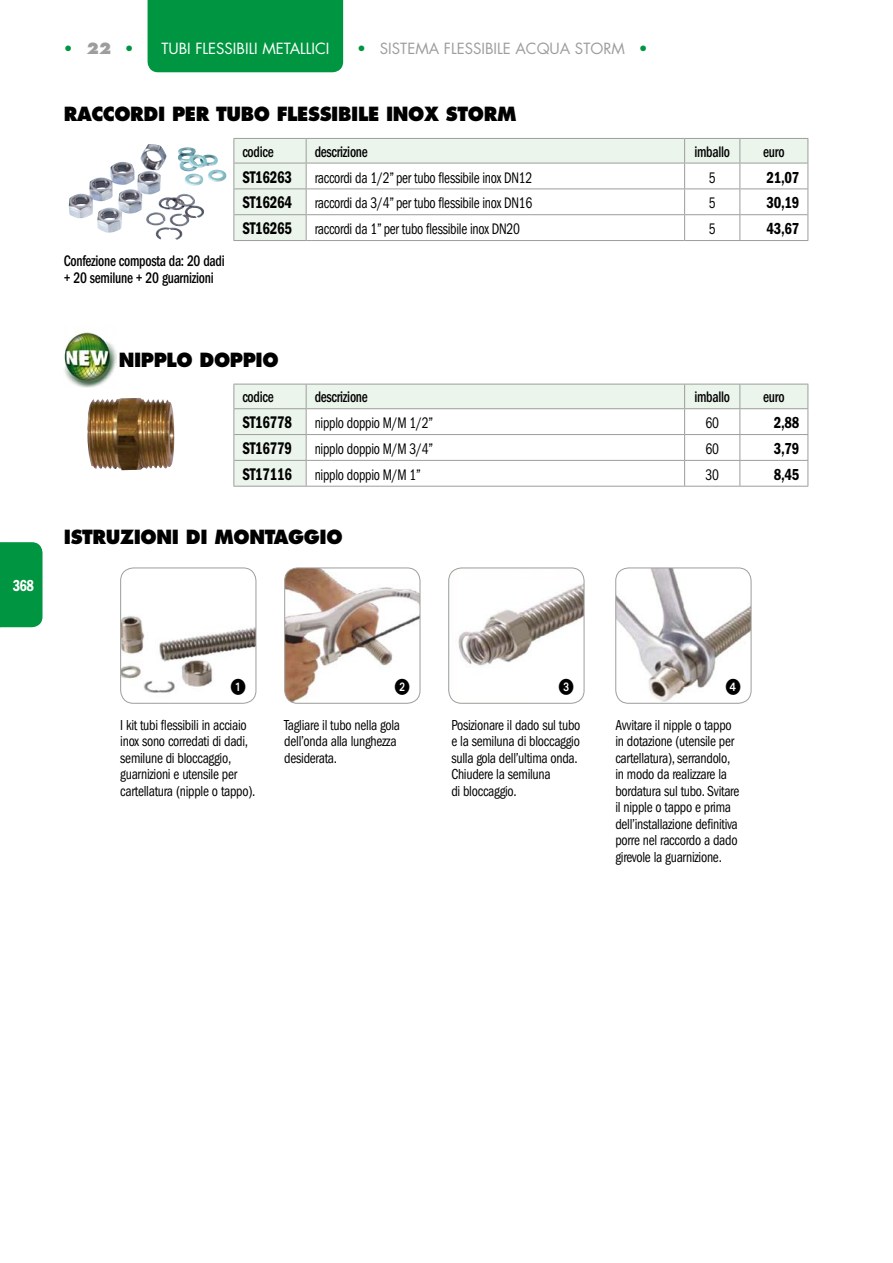
<style>
.page{position:relative;width:893px;height:1263px;background:#fff}
.page>*{position:absolute;margin:0;border:0;box-sizing:border-box;transform-origin:0 0}
.t1{font:800 19.05px "Futura";letter-spacing:-.02em;color:#000;scale:.95 1}
.t2{font:600 condensed 17.4px "Franklin Gothic";letter-spacing:-.02em;color:#000;scale:.85 1}
.t3{font:600 condensed 16.5px "Franklin Gothic";letter-spacing:-.02em;color:#000;scale:.9 1}
.t4{font:16.5px "European Pi One";color:#000;scale:.9 1}
.t5{font:600 condensed 16.5px "Franklin Gothic";color:#fff;scale:.9 1}
.t6{font:condensed 15.9px "Franklin Gothic";letter-spacing:-.02em;color:#000;scale:.85 1}
.t7{font:500 condensed 15.9px/17.4px "Franklin Gothic";letter-spacing:-.02em;color:#000;scale:.85 1}
.t8{font:condensed 15px/16.5px "Franklin Gothic";letter-spacing:-.02em;color:#000;scale:.9 1}
.t9{font:15px "Futura";color:#9d9d9c}
.t10{font:15px "Futura";color:#fff}
.t11{font:15px "Futura";color:#009641}
.s1{font-weight:800;color:#9d9d9c}
.s2{color:#009641}
</style>
<div class="page">
<div style="left:148px;top:1px;width:195px;height:71px;background:#009641"></div>
<hr style="left:148px;top:0;width:195px;height:1px;background:#009641">
<div style="left:0;top:542px;width:43px;height:85px;background:#009641"></div>
<svg style="left:234px;top:139px;width:574px;height:347px"></svg>
<svg style="left:739px;top:139px;width:1px;height:101px"></svg>
<svg style="left:306px;top:139px;width:1px;height:101px"></svg>
<svg style="left:684px;top:139px;width:1px;height:101px"></svg>
<hr style="left:234px;top:188px;width:72px;height:1px;background:#9d9d9c">
<hr style="left:306px;top:188px;width:379px;height:1px;background:#9d9d9c">
<hr style="left:685px;top:188px;width:55px;height:1px;background:#9d9d9c">
<hr style="left:740px;top:188px;width:67px;height:1px;background:#9d9d9c">
<hr style="left:234px;top:214px;width:72px;height:1px;background:#9d9d9c">
<hr style="left:306px;top:214px;width:379px;height:1px;background:#9d9d9c">
<hr style="left:685px;top:214px;width:55px;height:1px;background:#9d9d9c">
<hr style="left:740px;top:214px;width:67px;height:1px;background:#9d9d9c">
<hr style="left:233px;top:240px;width:73px;height:1px;background:#9d9d9c">
<hr style="left:306px;top:240px;width:379px;height:1px;background:#9d9d9c">
<hr style="left:685px;top:240px;width:55px;height:1px;background:#9d9d9c">
<hr style="left:740px;top:240px;width:68px;height:1px;background:#9d9d9c">
<hr style="left:233px;top:138px;width:73px;height:1px;background:#9d9d9c">
<hr style="left:306px;top:138px;width:379px;height:1px;background:#9d9d9c">
<hr style="left:685px;top:138px;width:55px;height:1px;background:#9d9d9c">
<hr style="left:740px;top:138px;width:68px;height:1px;background:#9d9d9c">
<svg style="left:807px;top:139px;width:1px;height:101px"></svg>
<svg style="left:233px;top:139px;width:1px;height:101px"></svg>
<hr style="left:234px;top:163px;width:72px;height:1px;background:#9d9d9c">
<hr style="left:306px;top:163px;width:379px;height:1px;background:#9d9d9c">
<hr style="left:685px;top:163px;width:55px;height:1px;background:#9d9d9c">
<hr style="left:740px;top:163px;width:67px;height:1px;background:#9d9d9c">
<hr style="left:233px;top:384px;width:73px;height:1px;background:#9d9d9c">
<hr style="left:306px;top:384px;width:379px;height:1px;background:#9d9d9c">
<hr style="left:685px;top:384px;width:55px;height:1px;background:#9d9d9c">
<hr style="left:740px;top:384px;width:68px;height:1px;background:#9d9d9c">
<hr style="left:234px;top:408px;width:72px;height:1px;background:#9d9d9c">
<hr style="left:306px;top:408px;width:379px;height:1px;background:#9d9d9c">
<hr style="left:685px;top:408px;width:55px;height:1px;background:#9d9d9c">
<hr style="left:740px;top:408px;width:68px;height:1px;background:#9d9d9c">
<hr style="left:234px;top:434px;width:72px;height:1px;background:#9d9d9c">
<hr style="left:306px;top:434px;width:379px;height:1px;background:#9d9d9c">
<hr style="left:685px;top:434px;width:55px;height:1px;background:#9d9d9c">
<hr style="left:740px;top:434px;width:68px;height:1px;background:#9d9d9c">
<hr style="left:234px;top:460px;width:72px;height:1px;background:#9d9d9c">
<hr style="left:306px;top:460px;width:379px;height:1px;background:#9d9d9c">
<svg style="left:306px;top:384px;width:1px;height:102px"></svg>
<hr style="left:685px;top:460px;width:55px;height:1px;background:#9d9d9c">
<svg style="left:684px;top:384px;width:1px;height:102px"></svg>
<hr style="left:740px;top:460px;width:68px;height:1px;background:#9d9d9c">
<svg style="left:739px;top:384px;width:1px;height:102px"></svg>
<svg style="left:807px;top:384px;width:1px;height:102px"></svg>
<hr style="left:233px;top:486px;width:73px;height:1px;background:#9d9d9c">
<hr style="left:306px;top:486px;width:379px;height:1px;background:#9d9d9c">
<hr style="left:685px;top:486px;width:55px;height:1px;background:#9d9d9c">
<hr style="left:740px;top:486px;width:68px;height:1px;background:#9d9d9c">
<svg style="left:233px;top:384px;width:1px;height:102px"></svg>
<img style="left:89px;top:144px;width:129px;height:52px">
<img style="left:64px;top:332px;width:52px;height:55px">
<img style="left:87px;top:398px;width:88px;height:72px">
<img style="left:121px;top:568px;width:135px;height:135px">
<div style="left:120px;top:568px;width:136px;height:136px;border:1px solid #9d9d9c;border-radius:13px"></div>
<img style="left:285px;top:568px;width:135px;height:135px">
<div style="left:284px;top:568px;width:136px;height:136px;border:1px solid #9d9d9c;border-radius:13px"></div>
<img style="left:449px;top:568px;width:135px;height:135px">
<div style="left:448px;top:568px;width:136px;height:136px;border:1px solid #9d9d9c;border-radius:13px"></div>
<img style="left:616px;top:568px;width:135px;height:135px">
<div style="left:615px;top:568px;width:136px;height:136px;border:1px solid #9d9d9c;border-radius:13px"></div>
<p class="t5" style="left:13px;top:576px;width:25px">368</p>
<p class="t11" style="left:64px;top:39px;width:71px">• <span class="s1">22</span> •</p>
<p class="t10" style="left:161px;top:39px;width:170px">TUBI FLESSIBILI METALLICI</p>
<p class="t9" style="left:357px;top:39px;width:292px"><span class="s2">•</span> SISTEMA FLESSIBILE ACQUA STORM <span class="s2">•</span></p>
<p class="t1" style="left:64px;top:102px;width:478px">RACCORDI PER TUBO FLESSIBILE INOX STORM</p>
<p class="t7" style="left:64px;top:252px;width:191px">Confezione composta da: 20 dadi + 20 semilune + 20 guarnizioni</p>
<p class="t7" style="left:242px;top:143px;width:38px">codice</p>
<p class="t7" style="left:315px;top:143px;width:64px">descrizione</p>
<p class="t7" style="left:694px;top:143px;width:43px">imballo</p>
<p class="t7" style="left:763px;top:143px;width:27px">euro</p>
<p class="t2" style="left:242px;top:167px;width:60px">ST16263</p>
<p class="t6" style="left:315px;top:168px;width:258px">raccordi da 1/2” per tubo flessibile inox DN12</p>
<p class="t6" style="left:709px;top:168px;width:10px">5</p>
<p class="t3" style="left:766px;top:168px;width:38px">21,07</p>
<p class="t2" style="left:242px;top:193px;width:60px">ST16264</p>
<p class="t6" style="left:315px;top:194px;width:258px">raccordi da 3/4” per tubo flessibile inox DN16</p>
<p class="t6" style="left:709px;top:194px;width:10px">5</p>
<p class="t3" style="left:766px;top:193px;width:38px">30,19</p>
<p class="t2" style="left:242px;top:218px;width:60px">ST16265</p>
<p class="t6" style="left:315px;top:220px;width:243px">raccordi da 1” per tubo flessibile inox DN20</p>
<p class="t6" style="left:709px;top:220px;width:10px">5</p>
<p class="t3" style="left:766px;top:219px;width:38px">43,67</p>
<p class="t1" style="left:119px;top:348px;width:170px">NIPPLO DOPPIO</p>
<p class="t7" style="left:242px;top:388px;width:38px">codice</p>
<p class="t7" style="left:315px;top:388px;width:64px">descrizione</p>
<p class="t7" style="left:694px;top:388px;width:43px">imballo</p>
<p class="t7" style="left:763px;top:388px;width:27px">euro</p>
<p class="t2" style="left:242px;top:412px;width:60px">ST16778</p>
<p class="t6" style="left:315px;top:414px;width:141px">nipplo doppio M/M 1/2”</p>
<p class="t6" style="left:705px;top:414px;width:17px">60</p>
<p class="t3" style="left:774px;top:413px;width:30px">2,88</p>
<p class="t2" style="left:242px;top:438px;width:60px">ST16779</p>
<p class="t6" style="left:315px;top:440px;width:141px">nipplo doppio M/M 3/4”</p>
<p class="t6" style="left:705px;top:440px;width:17px">60</p>
<p class="t3" style="left:774px;top:439px;width:30px">3,79</p>
<p class="t2" style="left:242px;top:464px;width:60px">ST17116</p>
<p class="t6" style="left:315px;top:466px;width:126px">nipplo doppio M/M 1”</p>
<p class="t6" style="left:705px;top:466px;width:17px">30</p>
<p class="t3" style="left:774px;top:465px;width:30px">8,45</p>
<p class="t1" style="left:64px;top:525px;width:295px">ISTRUZIONI DI MONTAGGIO</p>
<p class="t4" style="left:231px;top:677px;width:18px">1</p>
<p class="t4" style="left:395px;top:677px;width:18px">2</p>
<p class="t4" style="left:559px;top:677px;width:18px">3</p>
<p class="t4" style="left:726px;top:677px;width:18px">4</p>
<p class="t8" style="left:284px;top:717px;width:130px">Tagliare il tubo nella gola dell’onda alla lunghezza desiderata.</p>
<p class="t8" style="left:451px;top:717px;width:145px">Posizionare il dado sul tubo e la semiluna di bloccaggio sulla gola dell’ultima onda.<br>Chiudere la semiluna<br>di bloccaggio.</p>
<p class="t8" style="left:615px;top:717px;width:139px">Avvitare il nipple o tappo in dotazione (utensile per cartellatura), serrandolo, in modo da realizzare la bordatura sul tubo. Svitare il nipple o tappo e prima dell’installazione definitiva porre nel raccordo a dado girevole la guarnizione.</p>
<p class="t8" style="left:120px;top:717px;width:152px">I kit tubi flessibili in acciaio inox sono corredati di dadi, semilune di bloccaggio, guarnizioni e utensile per cartellatura (nipple o tappo).</p>
</div>
